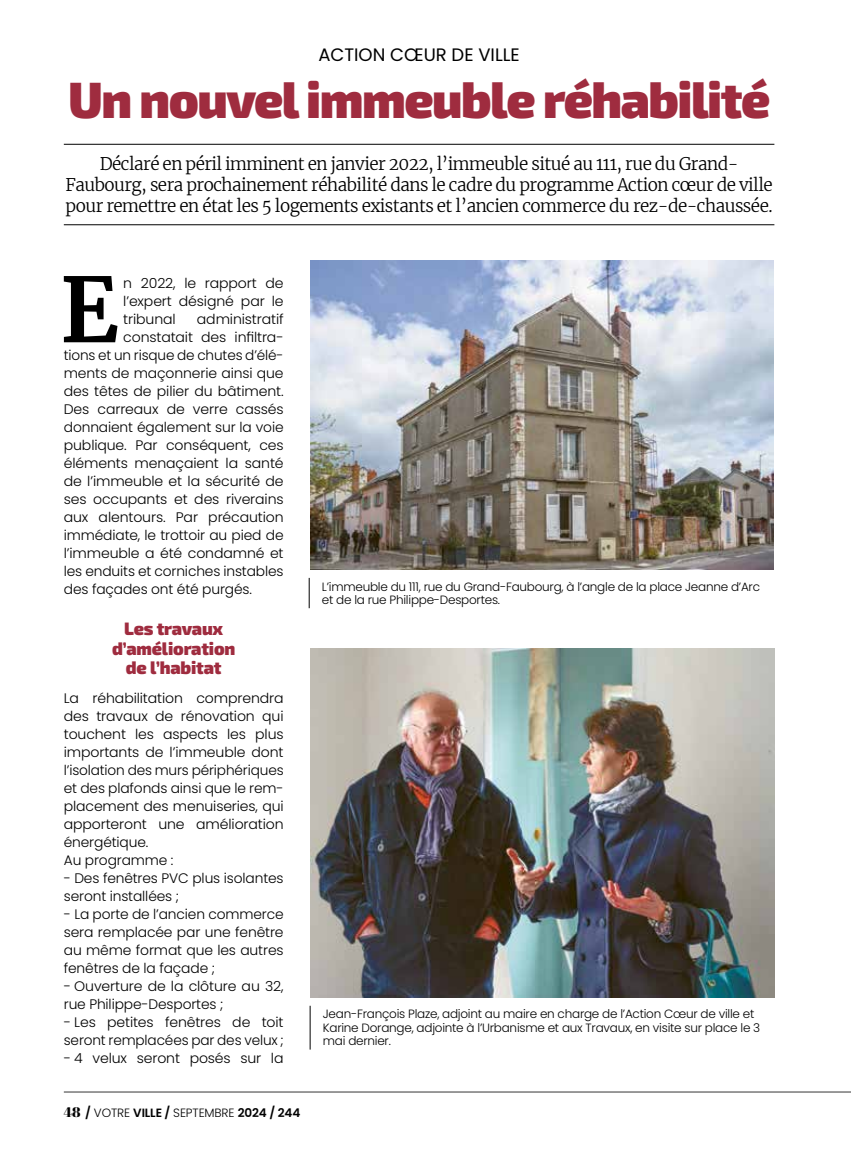
<style>
.page{position:relative;width:851px;height:1149px;background:#fff}
.page>*{position:absolute;margin:0;border:0;box-sizing:border-box;transform-origin:0 0}
.t1{font:700 89.1px "Merriweather";color:#000}
.t2{font:900 51px "Exo 2";letter-spacing:-.03em;color:#9f2c3f}
.t3{font:900 18px/19.5px "Exo 2";letter-spacing:-.01em;color:#9f2c3f;text-align:center}
.t4{font:18px "Poppins";color:#000}
.t5{font:300 17.25px/20.7px "Merriweather";letter-spacing:-.03em;color:#000;text-align:center}
.t6{font:300 13.8px/18px "Poppins";letter-spacing:-.01em;color:#000}
.t7{font:300 12px/13.5px "Poppins";letter-spacing:-.02em;color:#000}
.t8{font:600 12px "Poppins";letter-spacing:-.01em;color:#000}
.s1{font-family:"Abril Fatface";font-weight:400;font-size:13.8px}
.s2{font-weight:300}
</style>
<div class="page">
<hr style="left:64px;top:1091px;width:786px;height:1px;background:#000">
<hr style="left:64px;top:144px;width:710px;height:1px;background:#000">
<hr style="left:64px;top:224px;width:710px;height:1px;background:#000">
<img style="left:310px;top:260px;width:463px;height:309px">
<img style="left:310px;top:648px;width:464px;height:348px">
<hr style="left:309px;top:577px;width:1px;height:31px;background:#000">
<hr style="left:310px;top:1005px;width:1px;height:44px;background:#000">
<h3 class="t4" style="left:318px;top:45px;width:203px">ACTION CŒUR DE VILLE</h3>
<h2 class="t2" style="left:68px;top:65px;width:703px">Un nouvel immeuble réhabilité</h2>
<p class="t5" style="left:65px;top:153px;width:708px">Déclaré en péril imminent en janvier 2022, l’immeuble situé au 111, rue du Grand-<br>Faubourg, sera prochainement réhabilité dans le cadre du programme Action cœur de ville pour remettre en état les 5 logements existants et l’ancien commerce du rez-de-chaussée.</p>
<h1 class="t1" style="left:60px;top:248px;width:60px">E</h1>
<p class="t6" style="left:123px;top:274px;width:162px;text-align:justify">n 2022, le rapport de l’expert désigné par le tribunal</p>
<p class="t6" style="left:197px;top:310px;width:88px">administratif</p>
<p class="t6" style="left:123px;top:328px;width:162px">constatait des infiltra-</p>
<p class="t6" style="left:64px;top:346px;width:221px">tions et un risque de chutes d’élé-</p>
<p class="t6" style="left:64px;top:364px;width:221px">ments de maçonnerie ainsi que</p>
<p class="t6" style="left:64px;top:382px;width:221px">des têtes de pilier du bâtiment.</p>
<p class="t6" style="left:64px;top:400px;width:221px">Des carreaux de verre cassés</p>
<p class="t6" style="left:64px;top:418px;width:221px">donnaient également sur la voie</p>
<p class="t6" style="left:64px;top:436px;width:221px">publique. Par conséquent, ces</p>
<p class="t6" style="left:64px;top:454px;width:221px">éléments menaçaient la santé</p>
<p class="t6" style="left:64px;top:472px;width:221px">de l’immeuble et la sécurité de</p>
<p class="t6" style="left:64px;top:490px;width:221px">ses occupants et des riverains</p>
<p class="t6" style="left:64px;top:508px;width:221px">aux alentours. Par précaution</p>
<p class="t6" style="left:64px;top:526px;width:221px">immédiate, le trottoir au pied de</p>
<p class="t6" style="left:64px;top:544px;width:221px">l’immeuble a été condamné et</p>
<p class="t6" style="left:64px;top:562px;width:221px">les enduits et corniches instables</p>
<p class="t6" style="left:64px;top:580px;width:190px">des façades ont été purgés.</p>
<h3 class="t3" style="left:112px;top:618px;width:125px">Les travaux d’amélioration de l’habitat</h3>
<p class="t6" style="left:64px;top:688px;width:221px">La réhabilitation comprendra des travaux de rénovation qui touchent les aspects les plus importants de l’immeuble dont l’isolation des murs périphériques et des plafonds ainsi que le rem&shy;placement des menuiseries, qui apporteront une amélioration énergétique.<br>Au programme :</p>
<p class="t6" style="left:64px;top:868px;width:221px">- Des fenêtres PVC plus isolantes seront installées ;</p>
<p class="t6" style="left:64px;top:904px;width:221px;text-align:justify">- La porte de l’ancien commerce sera remplacée par une fenêtre au même format que les autres fenêtres de la façade ;</p>
<p class="t6" style="left:64px;top:976px;width:221px">- Ouverture de la clôture au 32, rue Philippe-Desportes ;</p>
<p class="t6" style="left:64px;top:1012px;width:221px">- Les petites fenêtres de toit seront remplacées par des velux ;</p>
<p class="t6" style="left:64px;top:1048px;width:221px">- 4 velux seront posés sur la</p>
<p class="t8" style="left:64px;top:1105px;width:238px"><span class="s1">48</span> / <span class="s2">VOTRE</span> VILLE / <span class="s2">SEPTEMBRE</span> 2024 / 244</p>
<p class="t7" style="left:322px;top:579px;width:439px">L’immeuble du 111, rue du Grand-Faubourg, à l’angle de la place Jeanne d’Arc et de la rue Philippe-Desportes.</p>
<p class="t7" style="left:323px;top:1007px;width:439px">Jean-François Plaze, adjoint au maire en charge de l’Action Cœur de ville et<br>Karine Dorange, adjointe à l’Urbanisme et aux Travaux, en visite sur place le 3 mai dernier.</p>
</div>
